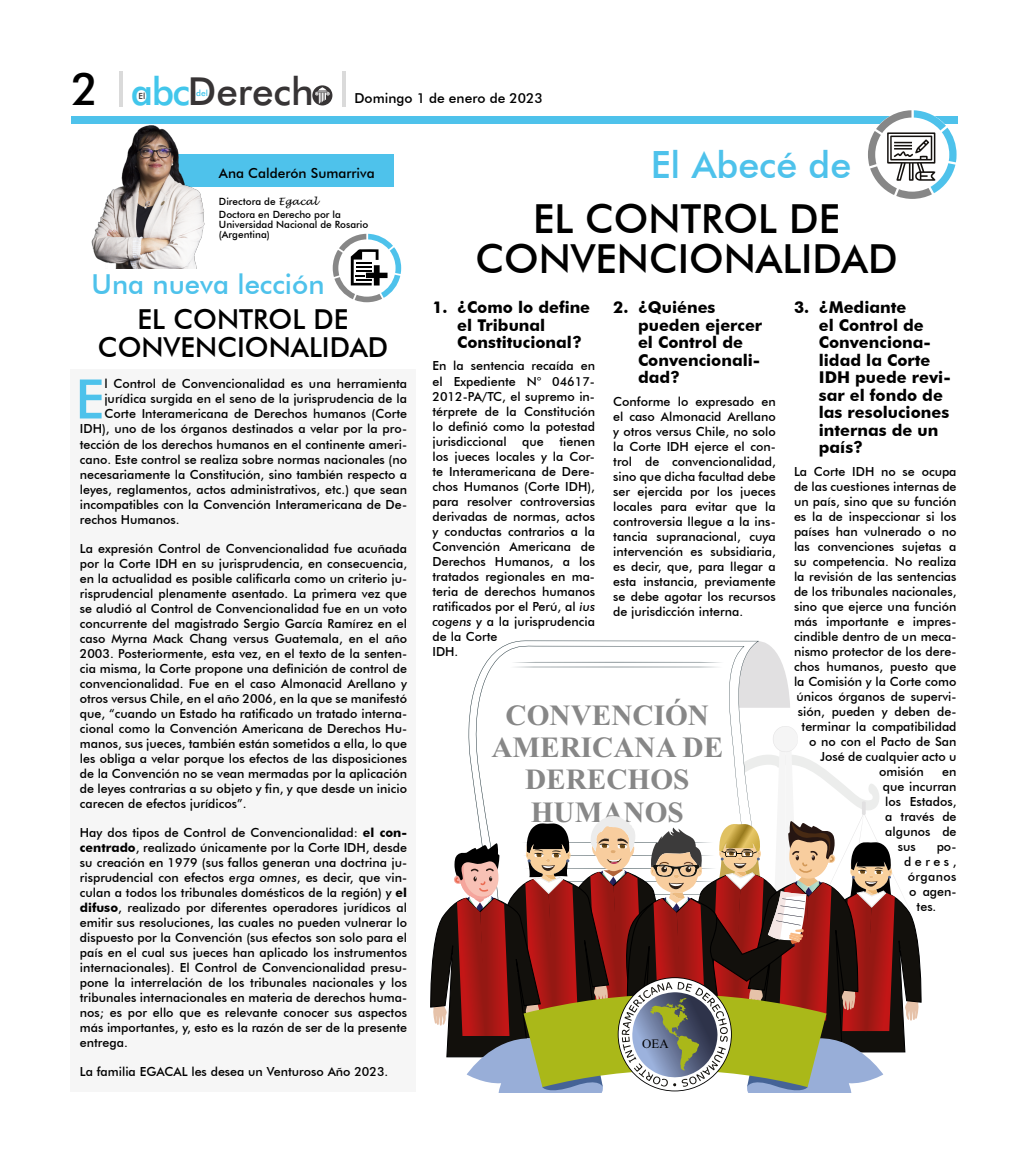
<style>
.page{position:relative;width:1028px;height:1163px;background:#fff}
.page>*{position:absolute;margin:0;border:0;box-sizing:border-box;transform-origin:0 0}
.t1{font:500 54.5px "Futura BT";color:#4ec2eb}
.t2{font:500 40px/40px "Futura BT";color:#000;text-align:center}
.t3{font:500 38.62px "Futura BT";color:#373435}
.t4{font:500 37.5px "Futura BT";color:#4ec2eb}
.t5{font:700 29.25px/32.4px "Times New Roman";color:#878787;text-align:center}
.t6{font:500 27.5px/27.5px "Futura BT";color:#000;text-align:center}
.t7{font:500 27.5px "Futura BT";color:#4ec2eb}
.t8{font:700 16.25px/17.5px "Futura BT";color:#000}
.t9{font:500 13.75px "Futura BT";color:#000}
.t10{font:12.88px "Times New Roman";color:#000}
.t11{font:500 12.5px/15px "Futura BT";color:#000;text-align:justify}
.t12{font:500 12.5px "Futura BT";letter-spacing:.03em;color:#000}
.t13{font:500 10px/13.5px "Futura BT";color:#000}
.t14{font:500 8.5px "Futura BT";color:#42c6eb}
.t15{font:500 8.5px "Futura BT";color:#373435}
.s1{font-size:45px;color:#000}
.s2{color:#42c6eb}
.s3{font-family:"Lucida Handwriting";font-weight:400;font-style:italic}
.s4{font-weight:700}
.s5{font-style:italic}
</style>
<div class="page">
<div style="left:71px;top:116px;width:886px;height:8px;background:#4ec2eb"></div>
<hr style="left:120px;top:71px;width:3px;height:35px;background:#dadada">
<hr style="left:343px;top:71px;width:3px;height:35px;background:#dadada">
<svg style="left:312px;top:85px;width:20px;height:20px"></svg>
<div style="left:71px;top:370px;width:345px;height:721px;background:#f6f6f6"></div>
<div style="left:149px;top:154px;width:244px;height:33px;background:#4ec2eb"></div>
<img style="left:92px;top:125px;width:113px;height:143px">
<svg style="left:868px;top:110px;width:88px;height:89px"></svg>
<svg style="left:333px;top:234px;width:68px;height:68px"></svg>
<svg style="left:510px;top:640px;width:280px;height:67px"></svg>
<svg style="left:430px;top:725px;width:492px;height:366px"></svg>
<h3 class="t3" style="left:71px;top:68px;width:244px"><span class="s1">2</span> <span class="s2">abc</span>Derech</h3>
<p class="t15" style="left:138px;top:90px;width:8px">El</p>
<p class="t14" style="left:196px;top:88px;width:13px">del</p>
<p class="t9" style="left:354px;top:90px;width:190px">Domingo 1 de enero de 2023</p>
<p class="t9" style="left:219px;top:165px;width:157px">Ana Calderón Sumarriva</p>
<p class="t13" style="left:219px;top:194px;width:124px">Directora de <span class="s3">Egacal<br></span>Doctora en Derecho por la</p>
<p class="t13" style="left:219px;top:220px;width:151px;line-height:10px">Universidad Nacional de Rosario (Argentina)</p>
<h3 class="t7" style="left:92px;top:268px;width:234px">Una nueva lección</h3>
<h3 class="t6" style="left:98px;top:305px;width:292px">EL CONTROL DE<br>CONVENCIONALIDAD</h3>
<h1 class="t1" style="left:75px;top:366px;width:30px">E</h1>
<p class="t11" style="left:104px;top:376px;width:304px">l Control de Convencionalidad es una herramienta</p>
<p class="t11" style="left:104px;top:391px;width:304px">jurídica surgida en el seno de la jurisprudencia de la</p>
<p class="t11" style="left:104px;top:406px;width:304px">Corte Interamericana de Derechos humanos (Corte</p>
<p class="t11" style="left:80px;top:421px;width:329px">IDH), uno de los órganos destinados a velar por la pro-</p>
<p class="t11" style="left:80px;top:436px;width:329px">tección de los derechos humanos en el continente ameri-</p>
<p class="t11" style="left:80px;top:451px;width:329px">cano. Este control se realiza sobre normas nacionales (no</p>
<p class="t11" style="left:80px;top:466px;width:329px">necesariamente la Constitución, sino también respecto a</p>
<p class="t11" style="left:80px;top:481px;width:329px">leyes, reglamentos, actos administrativos, etc.) que sean</p>
<p class="t11" style="left:80px;top:496px;width:329px">incompatibles con la Convención Interamericana de De-</p>
<p class="t11" style="left:80px;top:511px;width:101px">rechos Humanos.</p>
<p class="t11" style="left:80px;top:540px;width:329px">La expresión Control de Convencionalidad fue acuñada por la Corte IDH en su jurisprudencia, en consecuencia, en la actualidad es posible calificarla como un criterio ju&shy;risprudencial plenamente asentado. La primera vez que se aludió al Control de Convencionalidad fue en un voto concurrente del magistrado Sergio García Ramírez en el caso Myrna Mack Chang versus Guatemala, en el año 2003. Posteriormente, esta vez, en el texto de la senten&shy;cia misma, la Corte propone una definición de control de convencionalidad. Fue en el caso Almonacid Arellano y otros versus Chile, en el año 2006, en la que se manifestó que, “cuando un Estado ha ratificado un tratado interna&shy;cional como la Convención Americana de Derechos Hu&shy;manos, sus jueces, también están sometidos a ella, lo que les obliga a velar porque los efectos de las disposiciones de la Convención no se vean mermadas por la aplicación de leyes contrarias a su objeto y fin, y que desde un inicio carecen de efectos jurídicos”.</p>
<p class="t11" style="left:80px;top:825px;width:329px">Hay dos tipos de Control de Convencionalidad: <span class="s4">el con&shy;centrado</span>, realizado únicamente por la Corte IDH, desde su creación en 1979 (sus fallos generan una doctrina ju&shy;risprudencial con efectos <span class="s5">erga omnes</span>, es decir, que vin&shy;culan a todos los tribunales domésticos de la región) y <span class="s4">el difuso</span>, realizado por diferentes operadores jurídicos al emitir sus resoluciones, las cuales no pueden vulnerar lo dispuesto por la Convención (sus efectos son solo para el país en el cual sus jueces han aplicado los instrumentos internacionales). El Control de Convencionalidad presu&shy;pone la interrelación de los tribunales nacionales y los tribunales internacionales en materia de derechos huma&shy;nos; es por ello que es relevante conocer sus aspectos más importantes, y, esto es la razón de ser de la presente entrega.</p>
<p class="t11" style="left:80px;top:1064px;width:310px">La familia EGACAL les desea un Venturoso Año 2023.</p>
<h3 class="t4" style="left:650px;top:142px;width:202px">El Abecé de</h3>
<h2 class="t2" style="left:475px;top:198px;width:424px">EL CONTROL DE<br>CONVENCIONALIDAD</h2>
<h3 class="t8" style="left:457px;top:299px;width:134px;text-indent:-25px">1. ¿Como lo define el Tribunal<br>Constitucional?</h3>
<p class="t11" style="left:432px;top:358px;width:164px;text-align:left">En la sentencia recaída en el Expediente N° 04617-<br>2012-PA/TC, el supremo in&shy;térprete de la Constitución lo definió como la potestad jurisdiccional que tienen los jueces locales y la Cor&shy;te Interamericana de Dere&shy;chos Humanos (Corte IDH), para resolver controversias derivadas de normas, actos y conductas contrarios a la<br>Convención Americana de<br>Derechos Humanos, a los tratados regionales en ma&shy;teria de derechos humanos ratificados por el Perú, al <span class="s5">ius cogens</span> y a la jurisprudencia de la Corte<br>IDH.</p>
<h3 class="t8" style="left:638px;top:299px;width:126px;text-indent:-25px">2. ¿Quiénes pueden ejercer el Control de<br>Convencionali&shy;dad?</h3>
<p class="t11" style="left:613px;top:393px;width:164px">Conforme lo expresado en el caso Almonacid Arellano y otros versus Chile, no solo la Corte IDH ejerce el con&shy;trol de convencionalidad, sino que dicha facultad debe ser ejercida por los jueces locales para evitar que la controversia llegue a la ins&shy;tancia supranacional, cuya intervención es subsidiaria, es decir, que, para llegar a esta instancia, previamente se debe agotar los recursos de jurisdicción interna.</p>
<h3 class="t5" style="left:491px;top:697px;width:233px">CONVENCIÓN<br>AMERICANA DE<br>DERECHOS<br>HUMANOS</h3>
<h3 class="t8" style="left:818px;top:299px;width:133px;text-indent:-25px">3. ¿Mediante<br>el Control de<br>Convenciona&shy;lidad la Corte<br>IDH puede revi&shy;sar el fondo de las resoluciones internas de un país?</h3>
<p class="t11" style="left:794px;top:463px;width:164px">La Corte IDH no se ocupa</p>
<p class="t11" style="left:794px;top:478px;width:164px">de las cuestiones internas de</p>
<p class="t11" style="left:794px;top:493px;width:164px">un país, sino que su función</p>
<p class="t11" style="left:794px;top:508px;width:164px">es la de inspeccionar si los</p>
<p class="t11" style="left:794px;top:523px;width:164px">países han vulnerado o no</p>
<p class="t11" style="left:794px;top:538px;width:164px">las convenciones sujetas a</p>
<p class="t11" style="left:794px;top:553px;width:164px">su competencia. No realiza</p>
<p class="t11" style="left:794px;top:568px;width:164px">la revisión de las sentencias</p>
<p class="t11" style="left:794px;top:583px;width:164px">de los tribunales nacionales,</p>
<p class="t11" style="left:794px;top:598px;width:164px">sino que ejerce una función</p>
<p class="t11" style="left:794px;top:613px;width:164px">más importante e impres-</p>
<p class="t11" style="left:794px;top:628px;width:164px">cindible dentro de un meca-</p>
<p class="t11" style="left:794px;top:643px;width:164px">nismo protector de los dere-</p>
<p class="t11" style="left:794px;top:658px;width:164px">chos humanos, puesto que</p>
<p class="t11" style="left:794px;top:673px;width:164px">la Comisión y la Corte como</p>
<p class="t11" style="left:796px;top:688px;width:162px">únicos órganos de supervi-</p>
<p class="t11" style="left:797px;top:703px;width:160px">sión, pueden y deben de-</p>
<p class="t11" style="left:801px;top:718px;width:156px">terminar la compatibilidad</p>
<p class="t11" style="left:809px;top:733px;width:149px">o no con el Pacto de San</p>
<p class="t11" style="left:820px;top:748px;width:138px">José de cualquier acto u</p>
<p class="t11" style="left:879px;top:763px;width:46px">omisión</p>
<p class="t11" style="left:942px;top:763px;width:16px">en</p>
<p class="t11" style="left:882px;top:778px;width:75px">que incurran</p>
<p class="t11" style="left:885px;top:793px;width:73px">los Estados,</p>
<p class="t11" style="left:885px;top:808px;width:73px">a través de</p>
<p class="t11" style="left:885px;top:823px;width:73px">algunos de</p>
<p class="t11" style="left:897px;top:838px;width:20px">sus</p>
<p class="t11" style="left:936px;top:838px;width:21px">po-</p>
<p class="t11" style="left:904px;top:853px;width:54px">deres,</p>
<p class="t12" style="left:907px;top:868px;width:50px">órganos</p>
<p class="t11" style="left:909px;top:883px;width:49px">o agen-</p>
<p class="t11" style="left:916px;top:898px;width:21px">tes.</p>
<p class="t10" style="left:642px;top:1034px;width:28px">OEA</p>
</div>
